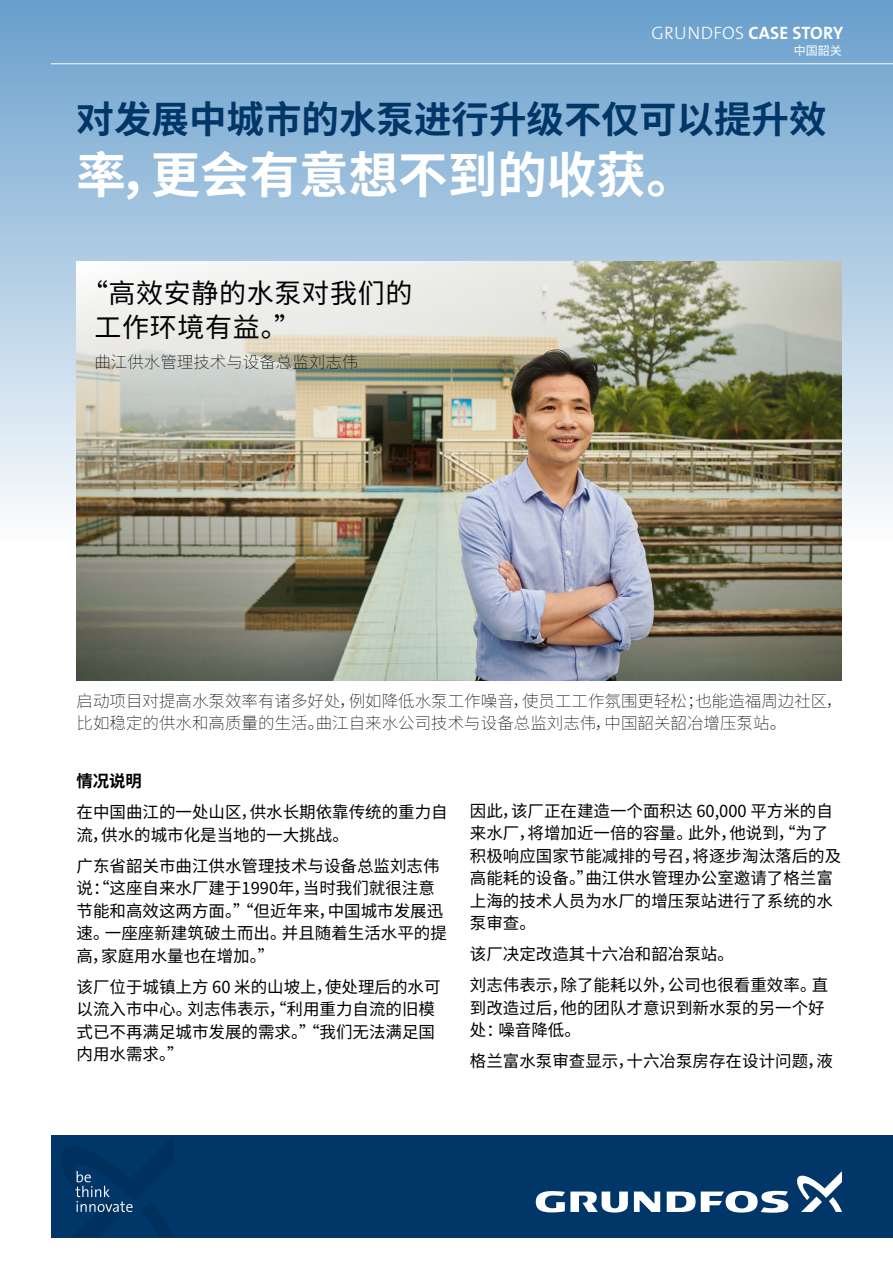
<style>
.page{position:relative;width:893px;height:1263px;background:#fff}
.page>*{position:absolute;margin:0;border:0;box-sizing:border-box;transform-origin:0 0}
.t1{font:700 49.5px "Noto Sans CJ Ksc";color:#fff}
.t2{font:700 37.5px "Noto Sans CJ Ksc";color:#003768}
.t3{font:27px/34.5px "Noto Sans CJ Ksc";letter-spacing:.025em;color:#000}
.t4{font:18px "Grundfos The Sans V2 OT 7 B";letter-spacing:.005em;color:#fff}
.t5{font:16.5px/22.5px "Noto Sans CJ Ksc";color:#000}
.t6{font:100 16.5px/22.5px "Noto Sans CJ Ksc";color:#000}
.t7{font:700 16.5px "Noto Sans CJ Ksc";color:#000}
.t8{font:12px "Noto Sans CJ Ksc";color:#fff}
.s1{font-family:"Grundfos The Sans V2 OT 3 L"}
</style>
<div class="page">
<div style="left:0;top:0;width:893px;height:542px;background:linear-gradient(to bottom,#699fcd,#fcfcfc)"></div>
<img style="left:77px;top:486px;width:765px;height:195px">
<img style="left:77px;top:261px;width:765px;height:225px">
<div style="left:51px;top:1135px;width:842px;height:102px;background:#003768"></div>
<svg style="left:634px;top:1191px;width:26px;height:21px"></svg>
<svg style="left:536px;top:1191px;width:92px;height:21px"></svg>
<svg style="left:667px;top:1191px;width:121px;height:22px"></svg>
<svg style="left:797px;top:1171px;width:45px;height:41px"></svg>
<svg style="left:61px;top:1137px;width:112px;height:100px"></svg>
<hr style="left:51px;top:63px;width:842px;height:1px;background:#fff">
<p class="t4" style="left:652px;top:21px;width:193px"><span class="s1">GRUNDFOS</span> CASE STORY</p>
<p class="t8" style="left:794px;top:44px;width:49px">中国韶关</p>
<h2 class="t2" style="left:77px;top:98px;width:752px">对发展中城市的水泵进行升级不仅可以提升效</h2>
<h1 class="t1" style="left:77px;top:147px;width:621px">率，更会有意想不到的收获。</h1>
<h3 class="t3" style="left:94px;top:276px;width:319px;text-indent:-13px">“高效安静的水泵对我们的工作环境有益。”</h3>
<p class="t6" style="left:94px;top:351px;width:266px">曲江供水管理技术与设备总监刘志伟</p>
<p class="t6" style="left:77px;top:690px;width:768px">启动项目对提高水泵效率有诸多好处，例如降低水泵工作噪音，使员工工作氛围更轻松；也能造福周边社区，比如稳定的供水和高质量的生活。曲江自来水公司技术与设备总监刘志伟，中国韶关韶冶增压泵站。</p>
<p class="t7" style="left:77px;top:772px;width:67px">情况说明</p>
<p class="t5" style="left:77px;top:801px;width:373px">在中国曲江的一处山区，供水长期依靠传统的重力自流，供水的城市化是当地的一大挑战。</p>
<p class="t5" style="left:77px;top:855px;width:372px">广东省韶关市曲江供水管理技术与设备总监刘志伟说：“这座自来水厂建于1990年，当时我们就很注意节能和高效这两方面。”“但近年来，中国城市发展迅速。一座座新建筑破土而出。并且随着生活水平的提高，家庭用水量也在增加。”</p>
<p class="t5" style="left:77px;top:976px;width:365px">该厂位于城镇上方 60 米的山坡上，使处理后的水可以流入市中心。刘志伟表示，“利用重力自流的旧模式已不再满足城市发展的需求。”“我们无法满足国内用水需求。”</p>
<p class="t5" style="left:470px;top:800px;width:373px">因此，该厂正在建造一个面积达 60,000 平方米的自来水厂，将增加近一倍的容量。此外，他说到，“为了积极响应国家节能减排的号召，将逐步淘汰落后的及高能耗的设备。”曲江供水管理办公室邀请了格兰富上海的技术人员为水厂的增压泵站进行了系统的水泵审查。</p>
<p class="t5" style="left:470px;top:939px;width:360px;line-height:31px">该厂决定改造其十六冶和韶冶泵站。<br>刘志伟表示，除了能耗以外，公司也很看重效率。直</p>
<p class="t5" style="left:470px;top:997px;width:356px">到改造过后，他的团队才意识到新水泵的另一个好处：噪音降低。</p>
<p class="t5" style="left:470px;top:1050px;width:364px">格兰富水泵审查显示，十六冶泵房存在设计问题，液</p>
</div>
